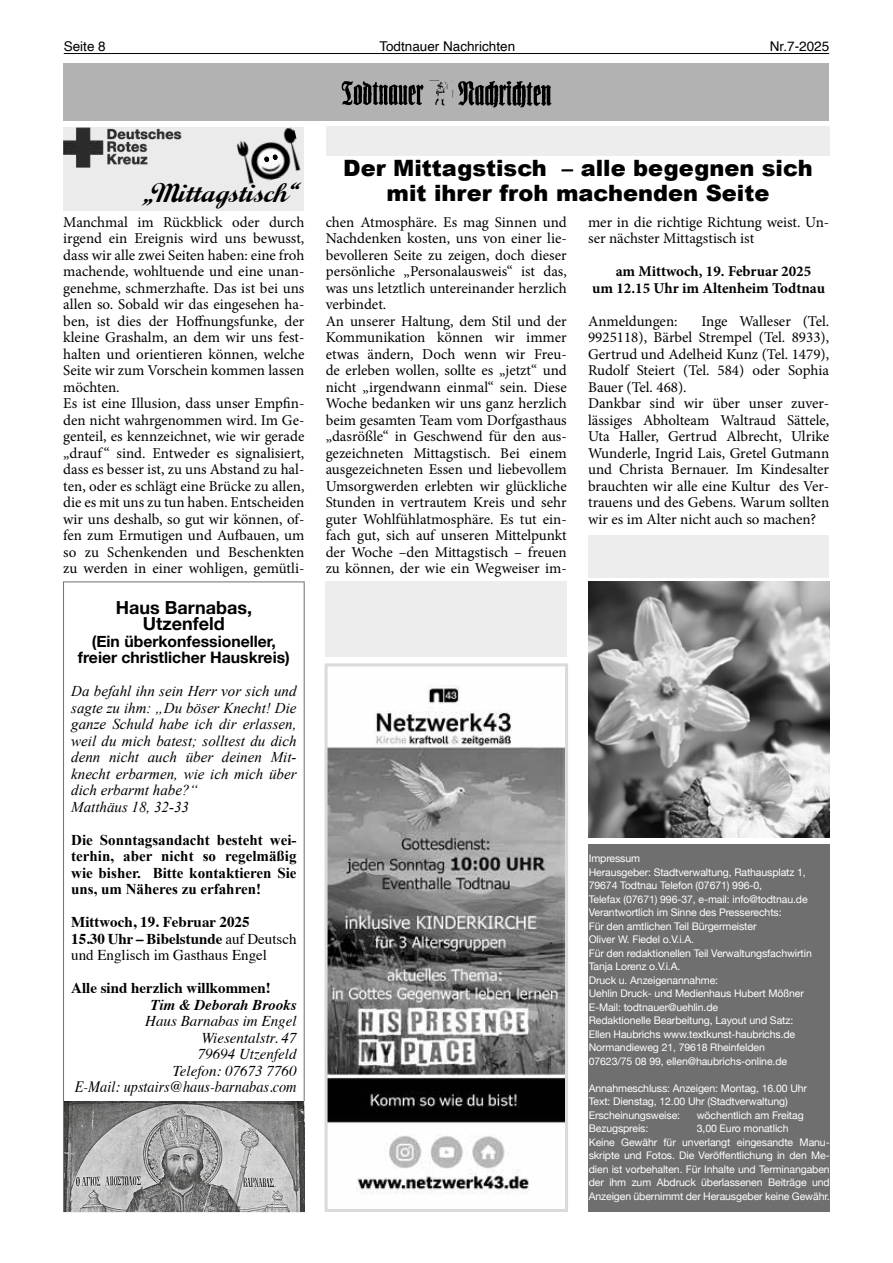
<style>
.page{position:relative;width:893px;height:1263px;background:#fff}
.page>*{position:absolute;margin:0;border:0;box-sizing:border-box;transform-origin:0 0}
.t1{font:30px "Moonshine Script NF";color:#000}
.t2{font:900 22.5px/25.5px "Arial";color:#000;text-align:center}
.t3{font:700 18px/16.5px "Helvetica Neue";color:#000;text-align:center}
.t4{font:700 15.75px/16.5px "Helvetica Neue";color:#000;text-align:center}
.t5{font:italic 15.75px "Times";color:#000;scale:.91 1}
.t6{font:15px/16.5px "Minion Pro";color:#000}
.t7{font:italic 15px/16.5px "Times New Roman";color:#000}
.t8{font:700 15px/16.5px "Times New Roman";color:#000;text-align:justify}
.t9{font:700 15px/16.5px "Times";color:#000}
.t10{font:italic 15px/16.5px "Times";color:#000;text-align:right}
.t11{font:700 15px/16.5px "Minion Pro";color:#000}
.t12{font:italic 700 15px "Times";color:#000}
.t13{font:13.5px "Helvetica";color:#000}
.t14{font:10.5px/13.5px "Helvetica Neue";letter-spacing:-.01em;color:#fff}
.s1{font-weight:400}
</style>
<div class="page">
<hr style="left:64px;top:53px;width:765px;height:1px;background:#000">
<div style="left:64px;top:64px;width:765px;height:57px;background:#b3b2b2"></div>
<img style="left:341px;top:80px;width:211px;height:28px">
<div style="left:64px;top:127px;width:240px;height:84px;background:#ebebeb"></div>
<img style="left:64px;top:127px;width:118px;height:41px">
<img style="left:236px;top:127px;width:65px;height:58px">
<svg style="left:264px;top:154px;width:14px;height:9px"></svg>
<div style="left:326px;top:126px;width:503px;height:30px;background:#ededed"></div>
<div style="left:63px;top:581px;width:242px;height:631px;background:#fff;border:1px solid #706f6f"></div>
<img style="left:64px;top:1102px;width:241px;height:109px">
<img style="left:329px;top:685px;width:235px;height:510px">
<div style="left:325px;top:663px;width:243px;height:549px;border:3px solid #dadada"></div>
<div style="left:325px;top:581px;width:242px;height:76px;background:#ededed"></div>
<div style="left:589px;top:845px;width:241px;height:367px;background:#706f6f"></div>
<div style="left:588px;top:535px;width:241px;height:42px;background:#ededed"></div>
<img style="left:589px;top:581px;width:241px;height:257px">
<p class="t13" style="left:64px;top:35px;width:44px">Seite 8</p>
<p class="t13" style="left:379px;top:35px;width:137px">Todtnauer Nachrichten</p>
<p class="t13" style="left:770px;top:35px;width:61px">Nr.7-2025</p>
<h1 class="t1" style="left:141px;top:177px;width:160px">„Mittagstisch“</h1>
<h2 class="t2" style="left:343px;top:154px;width:471px">Der Mittagstisch – alle begegnen sich mit ihrer froh machenden Seite</h2>
<p class="t6" style="left:63px;top:214px;width:243px">Manchmal im Rückblick oder durch irgend ein Ereignis wird uns bewusst, dass wir alle zwei Seiten haben: eine froh machende, wohltuende und eine unan&shy;genehme, schmerzhafte. Das ist bei uns allen so. Sobald wir das eingesehen ha&shy;ben, ist dies der Hoffnungsfunke, der kleine Grashalm, an dem wir uns fest&shy;halten und orientieren können, welche Seite wir zum Vorschein kommen lassen möchten.<br>Es ist eine Illusion, dass unser Empfin&shy;den nicht wahrgenommen wird. Im Ge&shy;genteil, es kennzeichnet, wie wir gerade „drauf “ sind. Entweder es signalisiert, dass es besser ist, zu uns Abstand zu hal&shy;ten, oder es schlägt eine Brücke zu allen, die es mit uns zu tun haben. Entscheiden wir uns deshalb, so gut wir können, of&shy;fen zum Ermutigen und Aufbauen, um so zu Schenkenden und Beschenkten zu werden in einer wohligen, gemütli-</p>
<p class="t6" style="left:326px;top:214px;width:243px">chen Atmosphäre. Es mag Sinnen und Nachdenken kosten, uns von einer lie&shy;bevolleren Seite zu zeigen, doch dieser persönliche „Personalausweis“ ist das, was uns letztlich untereinander herzlich verbindet.<br>An unserer Haltung, dem Stil und der Kommunikation können wir immer etwas ändern, Doch wenn wir Freu&shy;de erleben wollen, sollte es „jetzt“ und nicht „irgendwann einmal“ sein. Diese Woche bedanken wir uns ganz herzlich beim gesamten Team vom Dorfgasthaus „dasrößle“ in Geschwend für den aus&shy;gezeichneten Mittagstisch. Bei einem ausgezeichneten Essen und liebevollem Umsorgwerden erlebten wir glückliche Stunden in vertrautem Kreis und sehr guter Wohlfühlatmosphäre. Es tut ein&shy;fach gut, sich auf unseren Mittelpunkt der Woche –den Mittagstisch – freuen zu können, der wie ein Wegweiser im-</p>
<p class="t6" style="left:588px;top:214px;width:243px">mer in die richtige Richtung weist. Un&shy;ser nächster Mittagstisch ist</p>
<p class="t11" style="left:592px;top:263px;width:234px;text-indent:23px">am Mittwoch, 19. Februar 2025 um 12.15 Uhr im Altenheim Todtnau</p>
<p class="t6" style="left:588px;top:313px;width:91px">Anmeldungen:</p>
<p class="t6" style="left:588px;top:313px;width:243px;text-indent:113px">Inge Walleser (Tel.<br>9925118), Bärbel Strempel (Tel. 8933), Gertrud und Adelheid Kunz (Tel. 1479), Rudolf Steiert (Tel. 584) oder Sophia Bauer (Tel. 468).<br>Dankbar sind wir über unser zuver&shy;lässiges Abholteam Waltraud Sättele, Uta Haller, Gertrud Albrecht, Ulrike Wunderle, Ingrid Lais, Gretel Gutmann und Christa Bernauer. Im Kindesalter brauchten wir alle eine Kultur des Ver&shy;trauens und des Gebens. Warum sollten wir es im Alter nicht auch so machen?</p>
<p class="t3" style="left:116px;top:600px;width:138px">Haus Barnabas,<br>Utzenfeld</p>
<p class="t4" style="left:78px;top:633px;width:213px">(Ein überkonfessioneller, freier christlicher Hauskreis)</p>
<p class="t7" style="left:71px;top:683px;width:227px">Da befahl ihn sein Herr vor sich und sagte zu ihm: „Du böser Knecht! Die ganze Schuld habe ich dir erlassen, weil du mich batest; solltest du dich denn nicht auch über deinen Mit&shy;knecht erbarmen, wie ich mich über dich erbarmt habe?“<br>Matthäus 18, 32-33</p>
<p class="t8" style="left:71px;top:831px;width:227px">Die Sonntagsandacht besteht wei&shy;terhin, aber nicht so regelmäßig wie bisher. Bitte kontaktieren Sie uns, um Näheres zu erfahren!</p>
<p class="t9" style="left:71px;top:912px;width:227px">Mittwoch, 19. Februar 2025<br>15.30 Uhr – Bibelstunde <span class="s1">auf Deutsch und Englisch im Gasthaus Engel</span></p>
<p class="t9" style="left:71px;top:978px;width:201px">Alle sind herzlich willkommen!</p>
<p class="t12" style="left:151px;top:991px;width:147px">Tim &amp; Deborah Brooks</p>
<p class="t10" style="left:145px;top:1012px;width:153px">Haus Barnabas im Engel<br>Wiesentalstr. 47<br>79694 Utzenfeld<br>Telefon: 07673 7760</p>
<p class="t5" style="left:75px;top:1073px;width:245px">E-Mail: upstairs@haus-barnabas.com</p>
<p class="t14" style="left:589px;top:852px;width:225px">Impressum<br>Herausgeber: Stadtverwaltung, Rathausplatz 1, 79674 Todtnau Telefon (07671) 996-0,<br>Telefax (07671) 996-37, e-mail: info@todtnau.de Verantwortlich im Sinne des Presserechts:<br>Für den amtlichen Teil Bürgermeister<br>Oliver W. Fiedel o.V.i.A.<br>Für den redaktionellen Teil Verwaltungsfachwirtin Tanja Lorenz o.V.i.A.<br>Druck u. Anzeigenannahme:<br>Uehlin Druck- und Medienhaus Hubert Mößner E-Mail: todtnauer@uehlin.de<br>Redaktionelle Bearbeitung, Layout und Satz:<br>Ellen Haubrichs www.textkunst-haubrichs.de Normandieweg 21, 79618 Rheinfelden<br>07623/75 08 99, ellen@haubrichs-online.de</p>
<p class="t14" style="left:589px;top:1082px;width:220px">Annahmeschluss: Anzeigen: Montag, 16.00 Uhr<br>Text: Dienstag, 12.00 Uhr (Stadtverwaltung)<br>Erscheinungsweise:</p>
<p class="t14" style="left:697px;top:1109px;width:108px">wöchentlich am Freitag</p>
<p class="t14" style="left:589px;top:1122px;width:242px;text-indent:108px">3,00 Euro monatlich<br>Keine Gewähr für unverlangt eingesandte Manu&shy;skripte und Fotos. Die Veröffentlichung in den Me&shy;dien ist vorbehalten. Für Inhalte und Terminangaben der ihm zum Abdruck überlassenen Beiträge und Anzeigen übernimmt der Herausgeber keine Gewähr.</p>
<p class="t14" style="left:589px;top:1122px;width:61px">Bezugspreis:</p>
</div>
